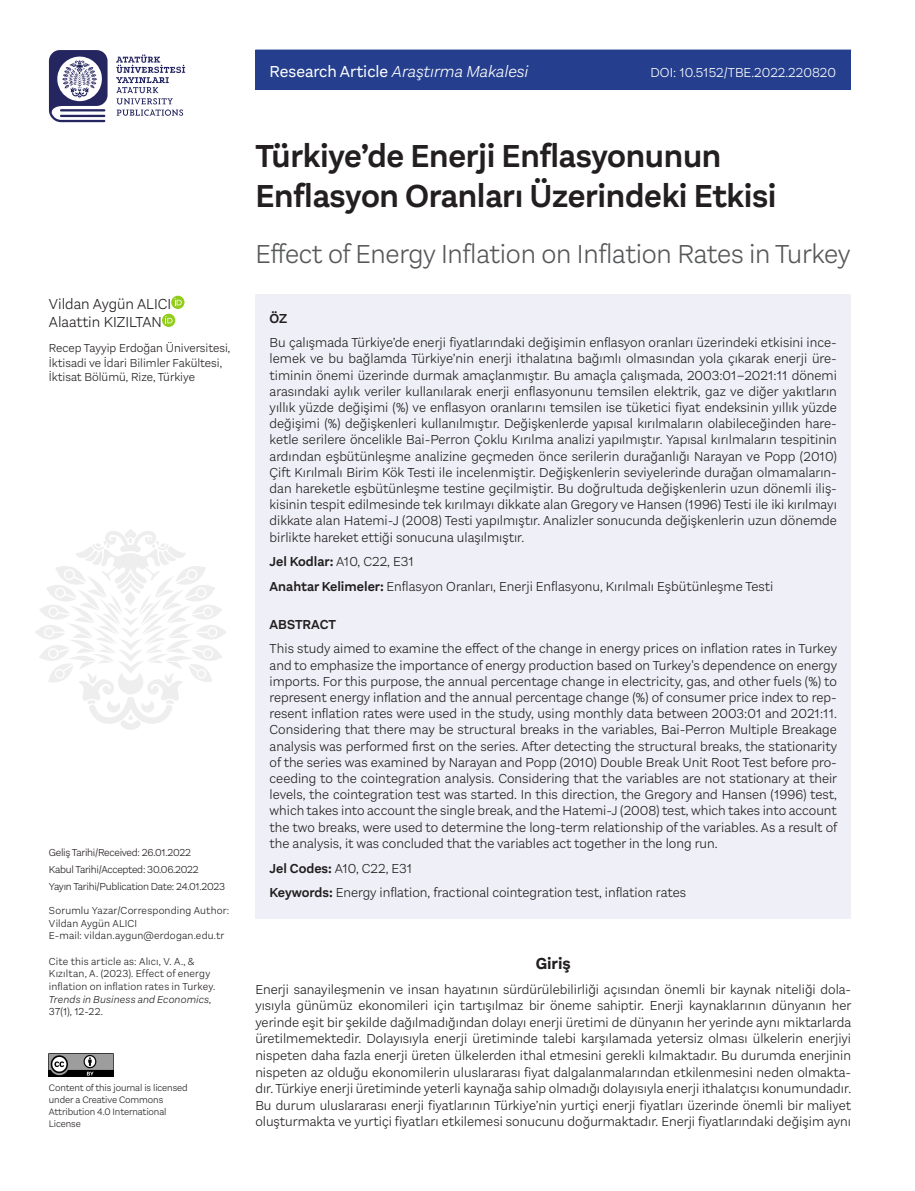
<style>
.page{position:relative;width:915px;height:1191px;background:#fff}
.page>*{position:absolute;margin:0;border:0;box-sizing:border-box;transform-origin:0 0}
.t1{font:600 33px/39.6px "Aestetico";letter-spacing:-.01em;color:#231f20}
.t2{font:300 27px "Aestetico";letter-spacing:-.01em;color:#57585a}
.t3{font:italic 300 16.5px "Aestetico";color:#fff}
.t4{font:700 16.5px "Aestetico";color:#231f20}
.t5{font:300 15px/18px "Aestetico";color:#231f20}
.t6{font:300 13.5px/16.2px "Aestetico";color:#231f20;text-align:justify}
.t7{font:300 13.5px "Aestetico";color:#fff}
.t8{font:600 13.5px "Aestetico";color:#231f20}
.t9{font:300 12px/14.4px "Aestetico";color:#231f20}
.t10{font:300 10.5px/12.6px "Aestetico";letter-spacing:.01em;color:#231f20}
.t11{font:300 10.5px/16.8px "Aestetico";letter-spacing:-.025em;color:#231f20}
.t12{font:italic 300 10.5px "Aestetico";letter-spacing:.015em;color:#231f20}
.t13{font:300 9.75px/12px "Aestetico";letter-spacing:-.01em;color:#231f20}
.s1{font-weight:400;font-style:normal}
.s2{font-weight:600}
</style>
<div class="page">
<svg style="left:35px;top:529px;width:191px;height:201px"></svg>
<svg style="left:116px;top:54px;width:69px;height:62px"></svg>
<svg style="left:49px;top:50px;width:58px;height:72px"></svg>
<div style="left:255px;top:50px;width:595px;height:39px;background:#253f8e"></div>
<div style="left:255px;top:294px;width:595px;height:48px;background:#eff0f7"></div>
<div style="left:255px;top:320px;width:595px;height:234px;background:#eff0f7"></div>
<div style="left:255px;top:539px;width:595px;height:39px;background:#eff0f7"></div>
<div style="left:255px;top:564px;width:595px;height:48px;background:#eff0f7"></div>
<div style="left:255px;top:600px;width:595px;height:48px;background:#eff0f7"></div>
<div style="left:255px;top:626px;width:595px;height:234px;background:#eff0f7"></div>
<div style="left:255px;top:846px;width:595px;height:39px;background:#eff0f7"></div>
<div style="left:255px;top:870px;width:595px;height:48px;background:#eff0f7"></div>
<svg style="left:171px;top:296px;width:13px;height:13px"></svg>
<svg style="left:174px;top:298px;width:8px;height:7px"></svg>
<svg style="left:162px;top:314px;width:13px;height:13px"></svg>
<svg style="left:165px;top:316px;width:7px;height:7px"></svg>
<img style="left:49px;top:1053px;width:65px;height:23px">
<p class="t5" style="left:49px;top:295px;width:124px">Vildan Aygün ALICI<br>Alaattin KIZILTAN</p>
<p class="t9" style="left:49px;top:341px;width:183px">Recep Tayyip Erdoğan Üniversitesi,<br>İktisadi ve İdari Bilimler Fakültesi,<br>İktisat Bölümü, Rize, Türkiye</p>
<p class="t11" style="left:49px;top:844px;width:178px">Geliş Tarihi/Received: 26.01.2022<br>Kabul Tarihi/Accepted: 30.06.2022<br>Yayın Tarihi/Publication Date: 24.01.2023</p>
<p class="t10" style="left:49px;top:904px;width:182px">Sorumlu Yazar/Corresponding Author:<br>Vildan Aygün ALICI<br>E-mail: vildan.aygun@erdogan.edu.tr</p>
<p class="t10" style="left:49px;top:955px;width:168px">Cite this article as: Alıcı, V. A., &amp;<br>Kızıltan, A. (2023). Effect of energy inflation on inflation rates in Turkey.</p>
<p class="t12" style="left:49px;top:993px;width:164px">Trends in Business and Economics,</p>
<p class="t10" style="left:49px;top:1005px;width:56px">37(1), 12-22.</p>
<p class="t13" style="left:49px;top:1081px;width:140px">Content of this journal is licensed under a Creative Commons<br>Attribution 4.0 International<br>License</p>
<p class="t3" style="left:269px;top:62px;width:260px"><span class="s1">Research Article</span> Araştırma Makalesi</p>
<p class="t7" style="left:650px;top:65px;width:187px">doi : 10.5152/TBE.2022.220820</p>
<h1 class="t1" style="left:255px;top:137px;width:522px">Türkiye’de Enerji Enflasyonunun<br>Enflasyon Oranları Üzerindeki Etkisi</h1>
<h2 class="t2" style="left:255px;top:239px;width:596px">Effect of Energy Inflation on Inflation Rates in Turkey</h2>
<p class="t8" style="left:269px;top:310px;width:19px">ÖZ</p>
<p class="t6" style="left:269px;top:334px;width:568px">Bu çalışmada Türkiye’de enerji fiyatlarındaki değişimin enflasyon oranları üzerindeki etkisini ince&shy;lemek ve bu bağlamda Türkiye’nin enerji ithalatına bağımlı olmasından yola çıkarak enerji üre&shy;timinin önemi üzerinde durmak amaçlanmıştır. Bu amaçla çalışmada, 2003:01–2021:11 dönemi arasındaki aylık veriler kullanılarak enerji enflasyonunu temsilen elektrik, gaz ve diğer yakıtların yıllık yüzde değişimi (%) ve enflasyon oranlarını temsilen ise tüketici fiyat endeksinin yıllık yüzde değişimi (%) değişkenleri kullanılmıştır. Değişkenlerde yapısal kırılmaların olabileceğinden hare&shy;ketle serilere öncelikle Bai-Perron Çoklu Kırılma analizi yapılmıştır. Yapısal kırılmaların tespitinin ardından eşbütünleşme analizine geçmeden önce serilerin durağanlığı Narayan ve Popp (2010)<br>Çift Kırılmalı Birim Kök Testi ile incelenmiştir. Değişkenlerin seviyelerinde durağan olmamaların&shy;dan hareketle eşbütünleşme testine geçilmiştir. Bu doğrultuda değişkenlerin uzun dönemli iliş&shy;kisinin tespit edilmesinde tek kırılmayı dikkate alan Gregory ve Hansen (1996) Testi ile iki kırılmayı dikkate alan Hatemi-J (2008) Testi yapılmıştır. Analizler sonucunda değişkenlerin uzun dönemde birlikte hareket ettiği sonucuna ulaşılmıştır.</p>
<p class="t6" style="left:269px;top:549px;width:505px;line-height:24.8px"><span class="s2">Jel Kodlar:</span> A10, C22, E31<br><span class="s2">Anahtar Kelimeler:</span> Enflasyon Oranları, Enerji Enflasyonu, Kırılmalı Eşbütünleşme Testi</p>
<p class="t8" style="left:269px;top:616px;width:68px">ABSTRACT</p>
<p class="t6" style="left:269px;top:641px;width:569px">This study aimed to examine the effect of the change in energy prices on inflation rates in Turkey and to emphasize the importance of energy production based on Turkey's dependence on energy imports. For this purpose, the annual percentage change in electricity, gas, and other fuels (%) to represent energy inflation and the annual percentage change (%) of consumer price index to rep&shy;resent inflation rates were used in the study, using monthly data between 2003:01 and 2021:11.<br>Considering that there may be structural breaks in the variables, Bai-Perron Multiple Breakage analysis was performed first on the series. After detecting the structural breaks, the stationarity of the series was examined by Narayan and Popp (2010) Double Break Unit Root Test before pro&shy;ceeding to the cointegration analysis. Considering that the variables are not stationary at their levels, the cointegration test was started. In this direction, the Gregory and Hansen (1996) test, which takes into account the single break, and the Hatemi-J (2008) test, which takes into account the two breaks, were used to determine the long-term relationship of the variables. As a result of the analysis, it was concluded that the variables act together in the long run.</p>
<p class="t6" style="left:269px;top:855px;width:418px;line-height:24.8px"><span class="s2">Jel Codes:</span> A10, C22, E31<br><span class="s2">Keywords:</span> Energy inflation, fractional cointegration test, inflation rates</p>
<p class="t4" style="left:535px;top:953px;width:37px">Giriş</p>
<p class="t6" style="left:255px;top:981px;width:597px">Enerji sanayileşmenin ve insan hayatının sürdürülebilirliği açısından önemli bir kaynak niteliği dola&shy;yısıyla günümüz ekonomileri için tartışılmaz bir öneme sahiptir. Enerji kaynaklarının dünyanın her yerinde eşit bir şekilde dağılmadığından dolayı enerji üretimi de dünyanın her yerinde aynı miktarlarda üretilmemektedir. Dolayısıyla enerji üretiminde talebi karşılamada yetersiz olması ülkelerin enerjiyi nispeten daha fazla enerji üreten ülkelerden ithal etmesini gerekli kılmaktadır. Bu durumda enerjinin nispeten az olduğu ekonomilerin uluslararası fiyat dalgalanmalarından etkilenmesini neden olmakta&shy;dır. Türkiye enerji üretiminde yeterli kaynağa sahip olmadığı dolayısıyla enerji ithalatçısı konumundadır.<br>Bu durum uluslararası enerji fiyatlarının Türkiye’nin yurtiçi enerji fiyatları üzerinde önemli bir maliyet oluşturmakta ve yurtiçi fiyatları etkilemesi sonucunu doğurmaktadır. Enerji fiyatlarındaki değişim aynı</p>
</div>
